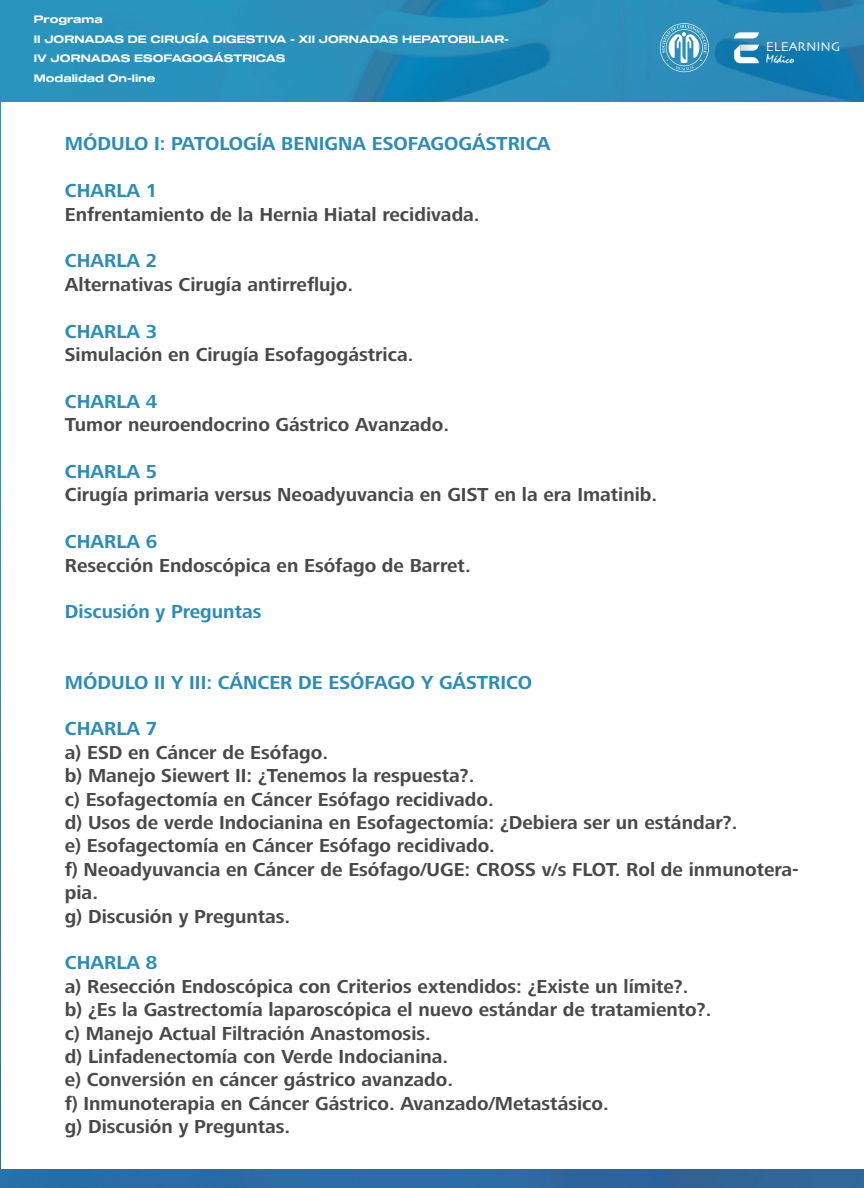
<style>
.page{position:relative;width:864px;height:1188px;background:#fff}
.page>*{position:absolute;margin:0;border:0;box-sizing:border-box;transform-origin:0 0}
.t1{font:700 19.5px/23.4px "Frutiger Next LT";color:#4a4949}
.t2{font:700 19.5px "Frutiger Next LT";color:#2b8cb9}
.t3{font:13.2px "Skia";color:#fff}
.t4{font:12.75px "Mistral";color:#fff}
.t5{font:10.5px/19.5px "Sequel 100 Black 65";color:#fff}
</style>
<div class="page">
<img style="left:0;top:0;width:864px;height:1188px">
<div style="left:1px;top:102px;width:863px;height:1066px;background:#fff"></div>
<svg style="left:660px;top:23px;width:49px;height:49px;background:#65accc"></svg>
<svg style="left:734px;top:32px;width:25px;height:6px"></svg>
<svg style="left:734px;top:45px;width:25px;height:18px"></svg>
<p class="t5" style="left:34px;top:10px;width:476px">Programa<br>II JORNADAS DE CIRUGÍA DIGESTIVA - XII JORNADAS HEPATOBILIAR-<br>IV JORNADAS ESOFAGOGÁSTRICAS<br>Modalidad On-line</p>
<p class="t2" style="left:65px;top:133px;width:487px">MÓDULO I: PATOLOGÍA BENIGNA ESOFAGOGÁSTRICA</p>
<p class="t2" style="left:65px;top:180px;width:94px">CHARLA 1</p>
<p class="t1" style="left:65px;top:202px;width:416px">Enfrentamiento de la Hernia Hiatal recidivada.</p>
<p class="t2" style="left:65px;top:250px;width:94px">CHARLA 2</p>
<p class="t1" style="left:65px;top:273px;width:290px">Alternativas Cirugía antirreflujo.</p>
<p class="t2" style="left:65px;top:320px;width:94px">CHARLA 3</p>
<p class="t1" style="left:65px;top:343px;width:350px">Simulación en Cirugía Esofagogástrica.</p>
<p class="t2" style="left:65px;top:390px;width:94px">CHARLA 4</p>
<p class="t1" style="left:65px;top:413px;width:386px">Tumor neuroendocrino Gástrico Avanzado.</p>
<p class="t2" style="left:65px;top:461px;width:94px">CHARLA 5</p>
<p class="t1" style="left:65px;top:483px;width:594px">Cirugía primaria versus Neoadyuvancia en GIST en la era Imatinib.</p>
<p class="t2" style="left:65px;top:531px;width:94px">CHARLA 6</p>
<p class="t1" style="left:65px;top:553px;width:407px">Resección Endoscópica en Esófago de Barret.</p>
<p class="t2" style="left:65px;top:601px;width:198px">Discusión y Preguntas</p>
<p class="t3" style="left:766px;top:39px;width:76px">ELEARNING</p>
<p class="t4" style="left:766px;top:52px;width:29px">Médico</p>
<p class="t2" style="left:65px;top:671px;width:469px">MÓDULO II Y III: CÁNCER DE ESÓFAGO Y GÁSTRICO</p>
<p class="t2" style="left:65px;top:718px;width:94px">CHARLA 7</p>
<p class="t1" style="left:65px;top:741px;width:735px">a) ESD en Cáncer de Esófago.<br>b) Manejo Siewert II: ¿Tenemos la respuesta?.<br>c) Esofagectomía en Cáncer Esófago recidivado.<br>d) Usos de verde Indocianina en Esofagectomía: ¿Debiera ser un estándar?.<br>e) Esofagectomía en Cáncer Esófago recidivado.<br>f) Neoadyuvancia en Cáncer de Esófago/UGE: CROSS v/s FLOT. Rol de inmunotera&shy;pia.<br>g) Discusión y Preguntas.</p>
<p class="t2" style="left:65px;top:952px;width:94px">CHARLA 8</p>
<p class="t1" style="left:65px;top:975px;width:648px">a) Resección Endoscópica con Criterios extendidos: ¿Existe un límite?.<br>b) ¿Es la Gastrectomía laparoscópica el nuevo estándar de tratamiento?. c) Manejo Actual Filtración Anastomosis.<br>d) Linfadenectomía con Verde Indocianina.<br>e) Conversión en cáncer gástrico avanzado.<br>f) Inmunoterapia en Cáncer Gástrico. Avanzado/Metastásico.<br>g) Discusión y Preguntas.</p>
</div>
